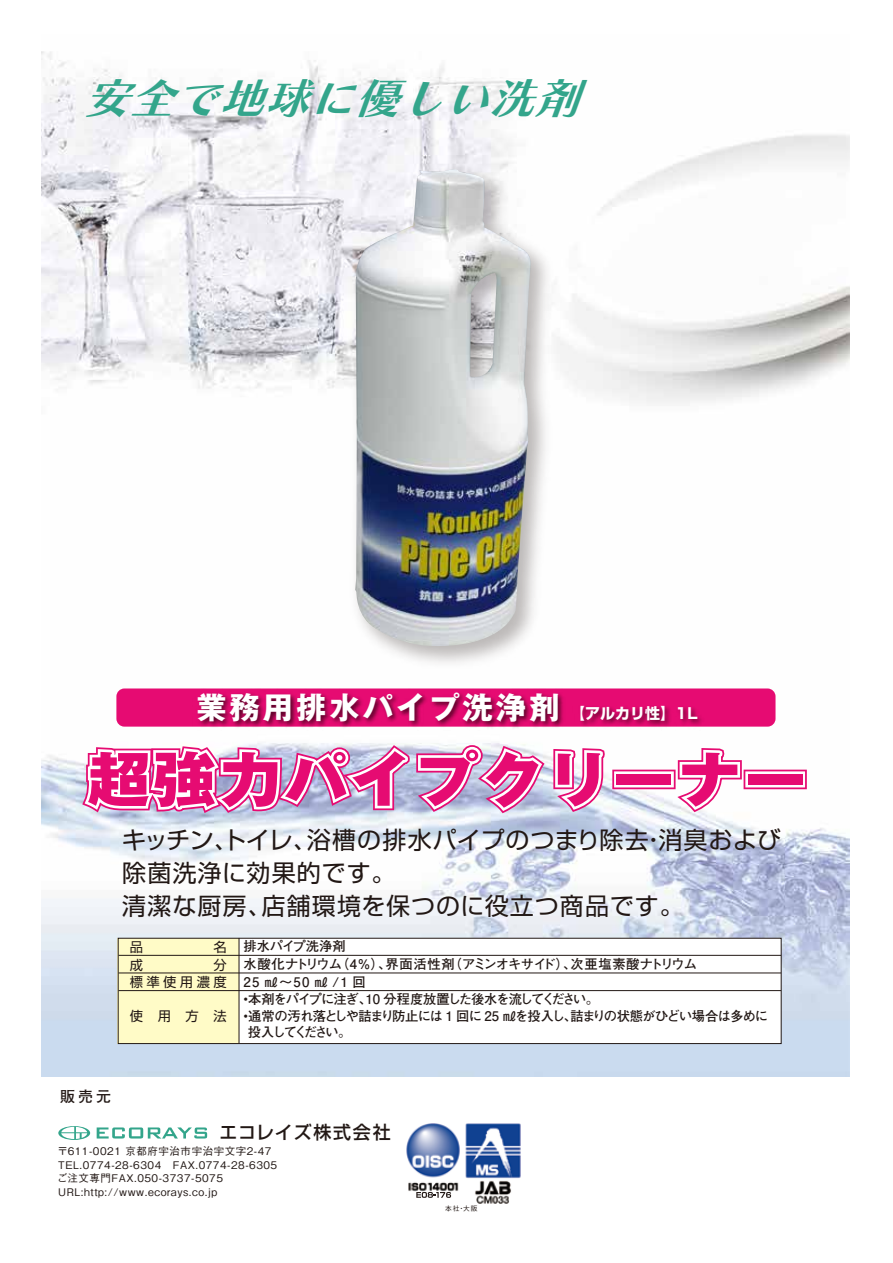
<style>
.page{position:relative;width:893px;height:1263px;background:#fff}
.page>*{position:absolute;margin:0;border:0;box-sizing:border-box;transform-origin:0 0}
.t1{font:800 59.7px "Gothic MB101 Pro";letter-spacing:.05em;color:#e60b72;scale:1.05 1}
.t2{font:italic 42.3px "Chiaro CID B";color:#33a58b;scale:1.06 1}
.t3{font:700 30.3px "Gothic MB101 Pro";letter-spacing:.1em;color:#fff}
.t4{font:24px/33px "Shin Go Pro";letter-spacing:.04em;color:#221815}
.t5{font:500 18px "Shin Go Pro";letter-spacing:.07em;color:#221815}
.t6{font:700 15px "Futo Go B101 Pro";color:#221815}
.t7{font:700 13.35px/16.5px "Futo Go B101 Pro";letter-spacing:-.07em;color:#221815}
.t8{font:13.35px "Shin Go Pro";letter-spacing:.26em;color:#221815}
.t9{font:700 13.35px "Futo Go B101 Pro";letter-spacing:-.015em;color:#221815}
.t10{font:500 10.5px/13.5px "Gothic BBB Pro";letter-spacing:.05em;color:#221815}
.t11{font:500 6.75px "Gothic BBB Pro";color:#221815}
.s1{font-family:"Shin Go Pro";font-size:15px}
</style>
<div class="page">
<img style="left:42px;top:51px;width:808px;height:1026px">
<div style="left:116px;top:688px;width:659px;height:39px;background:#e60b72;border-radius:8px"></div>
<svg style="left:58px;top:1126px;width:32px;height:14px"></svg>
<svg style="left:97px;top:1127px;width:110px;height:11px"></svg>
<img style="left:465px;top:1123px;width:56px;height:81px">
<img style="left:406px;top:1123px;width:54px;height:69px">
<svg style="left:416px;top:1192px;width:35px;height:6px"></svg>
<img style="left:192px;top:688px;width:515px;height:46px">
<div style="left:118px;top:938px;width:121px;height:105px;background:#fffbc7"></div>
<div style="left:239px;top:938px;width:542px;height:105px;background:#fff"></div>
<div style="left:118px;top:938px;width:664px;height:106px;border:1px solid #221815"></div>
<hr style="left:239px;top:938px;width:1px;height:105px;background:#221815">
<hr style="left:119px;top:955px;width:662px;height:1px;background:#221815">
<hr style="left:119px;top:972px;width:662px;height:1px;background:#221815">
<hr style="left:119px;top:990px;width:662px;height:1px;background:#221815">
<img style="left:344px;top:158px;width:215px;height:517px">
<img style="left:355px;top:169px;width:177px;height:479px">
<div style="left:612px;top:770px;width:64px;height:19px;border:9px solid #e60b72"></div>
<div style="left:744px;top:770px;width:63px;height:19px;border:9px solid #e60b72"></div>
<svg style="left:41px;top:739px;width:568px;height:80px"></svg>
<div style="left:614px;top:771px;width:60px;height:16px;border:5px solid #fff"></div>
<svg style="left:667px;top:743px;width:79px;height:75px"></svg>
<div style="left:745px;top:771px;width:60px;height:16px;border:5px solid #fff"></div>
<h2 class="t2" style="left:84px;top:73px;width:486px">安全で地球に優しい洗剤</h2>
<h3 class="t3" style="left:196px;top:682px;width:503px">業務用排水パイプ洗浄剤 <span class="s1">【アルカリ性】1L</span></h3>
<h1 class="t1" style="left:88px;top:729px;width:686px">超強力パイプクリーナー</h1>
<h3 class="t4" style="left:122px;top:821px;width:660px">キッチン、トイレ、浴槽の排水パイプのつまり除去・消臭および除菌洗浄に効果的です。<br>清潔な厨房、店舗環境を保つのに役立つ商品です。</h3>
<p class="t8" style="left:130px;top:936px;width:15px">品</p>
<p class="t8" style="left:213px;top:936px;width:15px">名</p>
<p class="t9" style="left:244px;top:936px;width:104px">排水パイプ洗浄剤</p>
<p class="t8" style="left:130px;top:953px;width:15px">成</p>
<p class="t8" style="left:213px;top:953px;width:15px">分</p>
<p class="t7" style="left:244px;top:954px;width:455px">水酸化ナトリウム（4%）、界面活性剤（アミンオキサイド）、次亜塩素酸ナトリウム</p>
<p class="t8" style="left:130px;top:971px;width:98px">標準使用濃度</p>
<p class="t7" style="left:244px;top:972px;width:124px">25 ㎖～50 ㎖ /1 回</p>
<p class="t8" style="left:130px;top:1004px;width:98px">使用方法</p>
<p class="t7" style="left:244px;top:989px;width:357px">•本剤をパイプに注ぎ、10 分程度放置した後水を流してください。</p>
<p class="t7" style="left:248px;top:1006px;width:521px;text-indent:-4px">•通常の汚れ落としや詰まり防止には 1 回に 25 ㎖を投入し、詰まりの状態がひどい場合は多めに投入してください。</p>
<p class="t6" style="left:60px;top:1084px;width:52px">販売元</p>
<h3 class="t5" style="left:219px;top:1117px;width:173px">エコレイズ株式会社</h3>
<p class="t10" style="left:57px;top:1143px;width:222px">〒611-0021 京都府宇治市宇治宇文字2-47<br>TEL.0774-28-6304　FAX.0774-28-6305ご注文専門FAX.050-3737-5075<br>URL:http://www.ecorays.co.jp　</p>
<p class="t11" style="left:445px;top:1203px;width:34px">本社・大阪</p>
</div>
